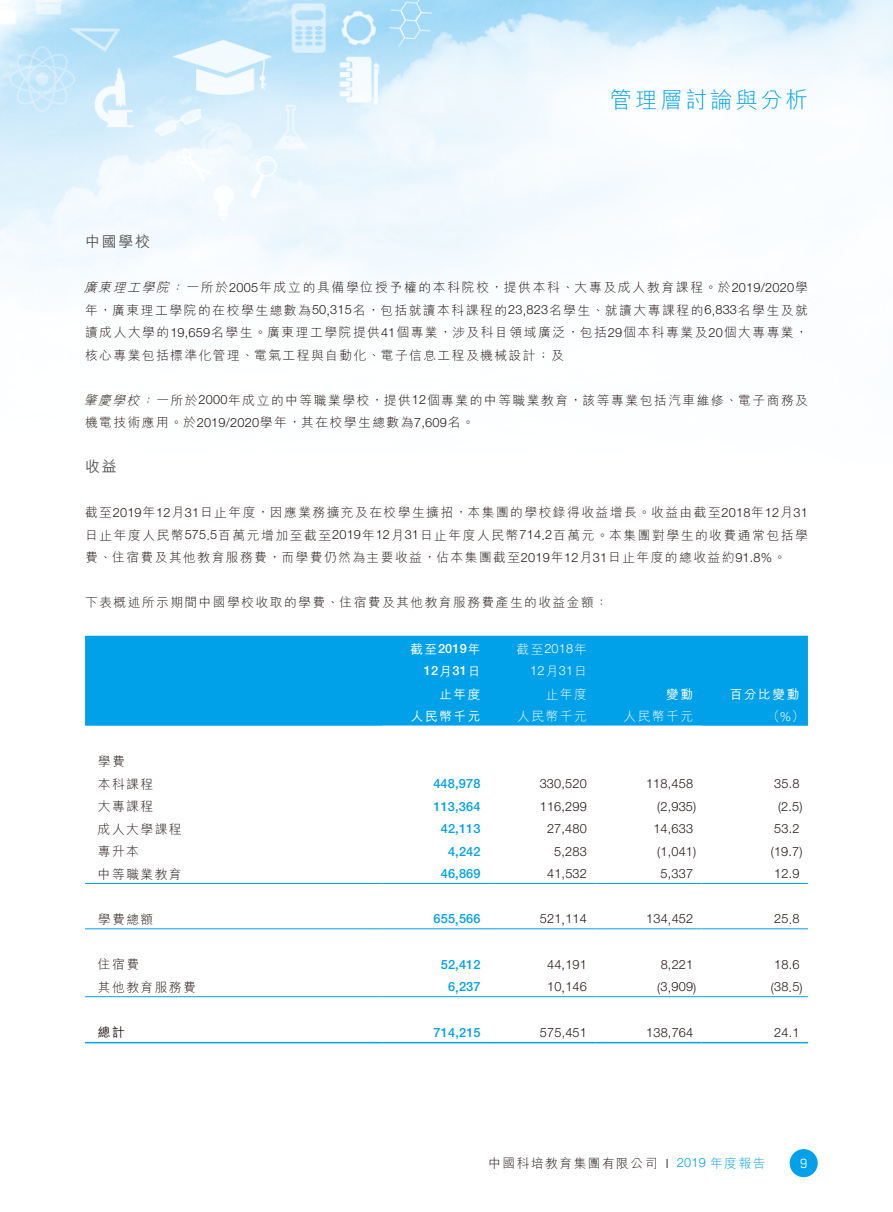
<style>
.page{position:relative;width:893px;height:1212px;background:#fff}
.page>*{position:absolute;margin:0;border:0;box-sizing:border-box;transform-origin:0 0}
.t1{font:300 22.5px "M Hei HK";letter-spacing:.115em;color:#00a1e9}
.t2{font:500 15px "M Hei HK";letter-spacing:.115em;color:#595857}
.t3{font:300 12.75px/22.5px "M Hei HK";letter-spacing:.115em;color:#231916;text-align:justify}
.t4{font:300 12.75px "Helvetica Neue";letter-spacing:.015em;color:#231916}
.t5{font:500 12.75px "Helvetica Neue";letter-spacing:.015em;color:#00a1e9}
.t6{font:300 12.75px "M Hei HK";letter-spacing:.115em;color:#fff}
.t7{font:500 12.75px "M Hei HK";letter-spacing:.115em;color:#fff}
.t8{font:500 12.75px/22.5px "Helvetica Neue";letter-spacing:.015em;color:#fff;text-align:right}
.t9{font:300 12.75px/22.5px "Helvetica Neue";letter-spacing:.015em;color:#fff;text-align:right}
.t10{font:500 12.75px "M Hei HK";color:#231916}
.t11{font:condensed 12.75px "Eurostile";color:#fff}
.s1{font-style:italic}
.s2{font-family:"Helvetica Neue"}
.s3{font-family:"M Hei HK"}
.s4{font-family:"Helvetica Neue";color:#00a1e9}
.s5{color:#00a1e9}
</style>
<div class="page">
<img style="left:0;top:0;width:893px;height:285px">
<div style="left:790px;top:1149px;width:28px;height:28px;background:#00a1e9;border-radius:50%"></div>
<div style="left:85px;top:636px;width:723px;height:90px;background:#00a1e9"></div>
<svg style="left:383px;top:882px;width:319px;height:160px"></svg>
<hr style="left:85px;top:883px;width:298px;height:1px;background:#00a1e9">
<hr style="left:383px;top:883px;width:106px;height:1px;background:#00a1e9">
<hr style="left:489px;top:883px;width:106px;height:1px;background:#00a1e9">
<hr style="left:595px;top:883px;width:107px;height:1px;background:#00a1e9">
<hr style="left:702px;top:883px;width:106px;height:1px;background:#00a1e9">
<hr style="left:85px;top:928px;width:298px;height:1px;background:#00a1e9">
<hr style="left:383px;top:928px;width:106px;height:1px;background:#00a1e9">
<hr style="left:489px;top:928px;width:106px;height:1px;background:#00a1e9">
<hr style="left:595px;top:928px;width:107px;height:1px;background:#00a1e9">
<hr style="left:702px;top:928px;width:106px;height:1px;background:#00a1e9">
<hr style="left:85px;top:996px;width:298px;height:1px;background:#00a1e9">
<hr style="left:383px;top:996px;width:106px;height:1px;background:#00a1e9">
<hr style="left:489px;top:996px;width:106px;height:1px;background:#00a1e9">
<hr style="left:595px;top:996px;width:107px;height:1px;background:#00a1e9">
<hr style="left:702px;top:996px;width:106px;height:1px;background:#00a1e9">
<hr style="left:85px;top:1042px;width:298px;height:1px;background:#00a1e9">
<hr style="left:383px;top:1042px;width:106px;height:1px;background:#00a1e9">
<hr style="left:489px;top:1042px;width:106px;height:1px;background:#00a1e9">
<hr style="left:595px;top:1042px;width:107px;height:1px;background:#00a1e9">
<hr style="left:702px;top:1042px;width:106px;height:1px;background:#00a1e9">
<h1 class="t1" style="left:610px;top:84px;width:199px">管理層討論與分析</h1>
<p class="t2" style="left:85px;top:231px;width:67px">中國學校</p>
<p class="t3" style="left:84px;top:276px;width:726px"><span class="s1">廣東理工學院：</span>一所於<span class="s2">2005</span>年成立的具備學位授予權的本科院校，提供本科、大專及成人教育課程。於<span class="s2">2019/2020</span>學年，廣東理工學院的在校學生總數為<span class="s2">50,315</span>名，包括就讀本科課程的<span class="s2">23,823</span>名學生、就讀大專課程的<span class="s2">6,833</span>名學生及就讀成人大學的<span class="s2">19,659</span>名學生。廣東理工學院提供<span class="s2">41</span>個專業，涉及科目領域廣泛，包括<span class="s2">29</span>個本科專業及<span class="s2">20</span>個大專專業，核心專業包括標準化管理、電氣工程與自動化、電子信息工程及機械設計；及</p>
<p class="t3" style="left:84px;top:388px;width:726px"><span class="s1">肇慶學校：</span>一所於<span class="s2">2000</span>年成立的中等職業學校，提供<span class="s2">12</span>個專業的中等職業教育，該等專業包括汽車維修、電子商務及機電技術應用。於<span class="s2">2019/2020</span>學年，其在校學生總數為<span class="s2">7,609</span>名。</p>
<p class="t2" style="left:85px;top:456px;width:33px">收益</p>
<p class="t3" style="left:85px;top:501px;width:724px">截至<span class="s2">2019</span>年<span class="s2">12</span>月<span class="s2">31</span>日止年度，因應業務擴充及在校學生擴招，本集團的學校錄得收益增長。收益由截至<span class="s2">2018</span>年<span class="s2">12</span>月<span class="s2">31</span>日止年度人民幣<span class="s2">575.5</span>百萬元增加至截至<span class="s2">2019</span>年<span class="s2">12</span>月<span class="s2">31</span>日止年度人民幣<span class="s2">714.2</span>百萬元。本集團對學生的收費通常包括學費、住宿費及其他教育服務費，而學費仍然為主要收益，佔本集團截至<span class="s2">2019</span>年<span class="s2">12</span>月<span class="s2">31</span>日止年度的總收益約<span class="s2">91.8%</span>。</p>
<p class="t3" style="left:85px;top:591px;width:524px">下表概述所示期間中國學校收取的學費、住宿費及其他教育服務費產生的收益金額：</p>
<p class="t8" style="left:410px;top:637px;width:72px"><span class="s3">截至</span>2019<span class="s3">年<br></span>12<span class="s3">月</span>31<span class="s3">日</span></p>
<p class="t7" style="left:439px;top:685px;width:43px">止年度</p>
<p class="t9" style="left:517px;top:637px;width:72px"><span class="s3">截至</span>2018<span class="s3">年<br></span>12<span class="s3">月</span>31<span class="s3">日</span></p>
<p class="t6" style="left:546px;top:685px;width:43px">止年度</p>
<p class="t7" style="left:666px;top:685px;width:28px">變動</p>
<p class="t7" style="left:730px;top:685px;width:71px">百分比變動</p>
<p class="t3" style="left:98px;top:750px;width:57px">學費<br>本科課程</p>
<p class="t7" style="left:411px;top:707px;width:71px">人民幣千元</p>
<p class="t6" style="left:517px;top:707px;width:71px">人民幣千元</p>
<p class="t6" style="left:624px;top:707px;width:71px">人民幣千元</p>
<p class="t6" style="left:767px;top:707px;width:39px">（<span class="s2">%</span>）</p>
<p class="t5" style="left:433px;top:776px;width:49px">448,978</p>
<p class="t4" style="left:540px;top:776px;width:49px">330,520</p>
<p class="t4" style="left:646px;top:776px;width:49px">118,458</p>
<p class="t4" style="left:774px;top:776px;width:27px">35.8</p>
<p class="t3" style="left:98px;top:795px;width:57px">大專課程</p>
<p class="t5" style="left:433px;top:798px;width:49px">113,364</p>
<p class="t4" style="left:540px;top:798px;width:49px">116,299</p>
<p class="t4" style="left:657px;top:798px;width:41px">(2,935)</p>
<p class="t4" style="left:778px;top:798px;width:26px">(2.5)</p>
<p class="t3" style="left:98px;top:817px;width:85px">成人大學課程</p>
<p class="t5" style="left:441px;top:821px;width:41px">42,113</p>
<p class="t4" style="left:547px;top:821px;width:41px">27,480</p>
<p class="t4" style="left:653px;top:821px;width:41px">14,633</p>
<p class="t4" style="left:774px;top:821px;width:27px">53.2</p>
<p class="t3" style="left:98px;top:840px;width:43px">專升本</p>
<p class="t5" style="left:448px;top:843px;width:34px">4,242</p>
<p class="t4" style="left:554px;top:843px;width:34px">5,283</p>
<p class="t4" style="left:657px;top:843px;width:41px">(1,041)</p>
<p class="t4" style="left:771px;top:843px;width:33px">(19.7)</p>
<p class="t3" style="left:98px;top:862px;width:85px">中等職業教育</p>
<p class="t5" style="left:441px;top:866px;width:41px">46,869</p>
<p class="t4" style="left:547px;top:866px;width:41px">41,532</p>
<p class="t4" style="left:661px;top:866px;width:34px">5,337</p>
<p class="t4" style="left:774px;top:866px;width:27px">12.9</p>
<p class="t3" style="left:98px;top:908px;width:57px">學費總額</p>
<p class="t5" style="left:433px;top:911px;width:49px">655,566</p>
<p class="t4" style="left:540px;top:911px;width:49px">521,114</p>
<p class="t4" style="left:646px;top:911px;width:49px">134,452</p>
<p class="t4" style="left:774px;top:911px;width:27px">25.8</p>
<p class="t3" style="left:98px;top:953px;width:43px">住宿費</p>
<p class="t5" style="left:441px;top:957px;width:41px">52,412</p>
<p class="t4" style="left:547px;top:956px;width:41px">44,191</p>
<p class="t4" style="left:661px;top:956px;width:34px">8,221</p>
<p class="t4" style="left:774px;top:956px;width:27px">18.6</p>
<p class="t3" style="left:98px;top:975px;width:99px">其他教育服務費</p>
<p class="t5" style="left:448px;top:979px;width:34px">6,237</p>
<p class="t4" style="left:547px;top:979px;width:41px">10,146</p>
<p class="t4" style="left:657px;top:979px;width:41px">(3,909)</p>
<p class="t4" style="left:771px;top:979px;width:33px">(38.5)</p>
<p class="t10" style="left:98px;top:1023px;width:28px">總計</p>
<p class="t5" style="left:434px;top:1024px;width:49px">714,215</p>
<p class="t4" style="left:540px;top:1024px;width:49px">575,451</p>
<p class="t4" style="left:646px;top:1024px;width:49px">138,764</p>
<p class="t4" style="left:774px;top:1024px;width:27px">24.1</p>
<p class="t3" style="left:488px;top:1152px;width:278px">中國科培教育集團有限公司 <span class="s2">I</span> <span class="s4">2019</span> <span class="s5">年度報告</span></p>
<p class="t11" style="left:800px;top:1155px;width:9px">9</p>
</div>
